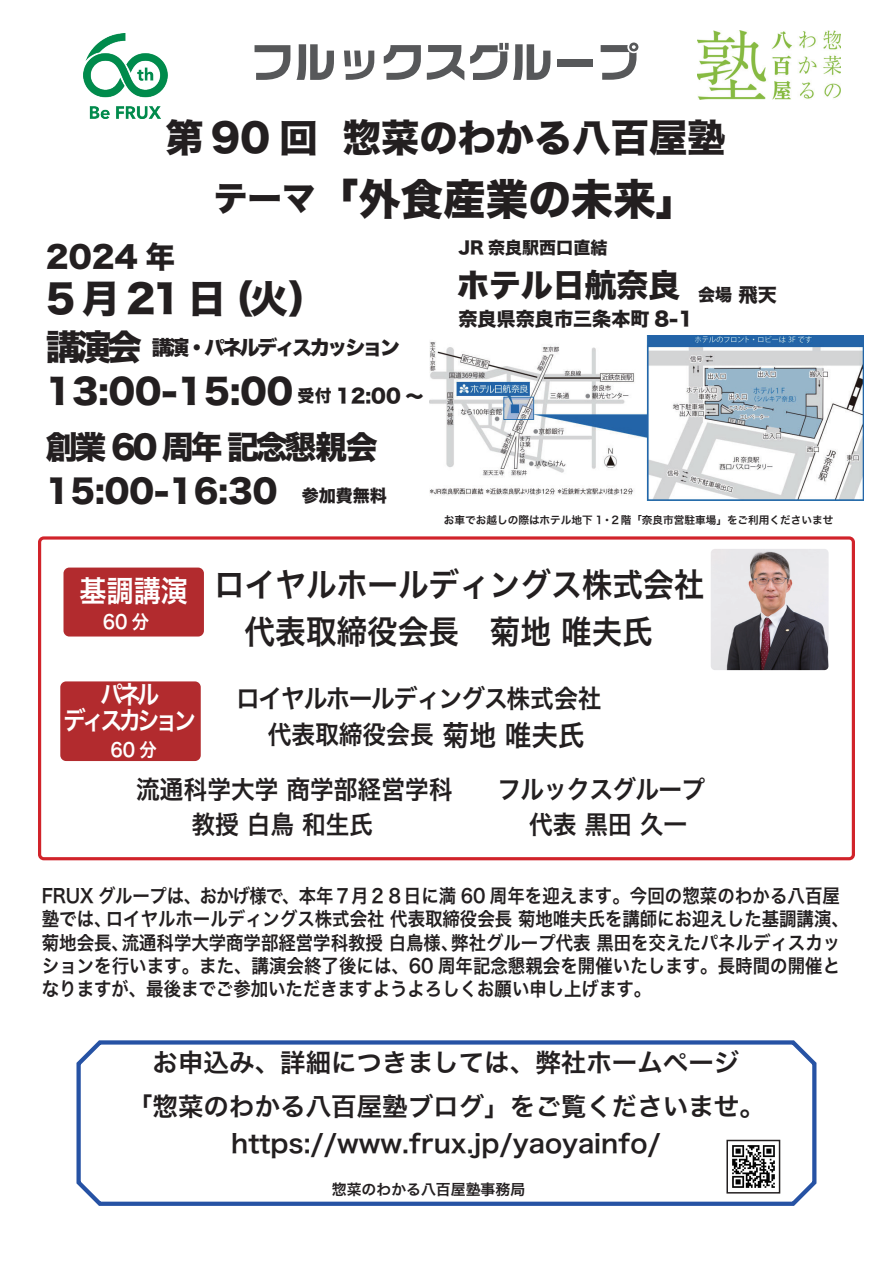
<style>
.page{position:relative;width:893px;height:1263px;background:#fff}
.page>*{position:absolute;margin:0;border:0;box-sizing:border-box;transform-origin:0 0}
.t1{font:42.45px "Hira Kaku Std N W8";color:#231f20}
.t2{font:38.25px "Hira Kaku Std N W8";color:#231f20}
.t3{font:38.25px "Hira Kaku Std W8";letter-spacing:.16em;color:#231f20}
.t4{font:35.1px "Hira Kaku Std W8";color:#231f20}
.t5{font:34.05px "Hira Kaku Std W8";color:#231f20}
.t6{font:34.05px "Hira Kaku Std N W8";color:#231f20}
.t7{font:33px/47px "Hira Kaku Pro N W6";color:#231f20;scale:.93 1}
.t8{font:31.95px/43.7px "Hira Kaku Std W8";letter-spacing:-.04em;color:#231f20}
.t9{font:31.95px "Hira Kaku Std W8";color:#231f20}
.t10{font:29.7px "Hira Kaku Std W8";color:#231f20}
.t11{font:29.7px "Hira Kaku Pro N W6";color:#fff;scale:.91 1}
.t12{font:28.65px "Hira Kaku Pro N W6";color:#231f20;scale:.93 1}
.t13{font:25.5px/43.5px "Hira Kaku Pro N W6";color:#231f20;text-align:center}
.t14{font:25.5px/55.1px "Hira Kaku Pro N W6";color:#231f20;scale:.93 1}
.t15{font:25.5px "Hira Kaku Pro N W6";letter-spacing:-.05em;color:#231f20;scale:.93 1}
.t16{font:25.5px/34.3px "Hira Kaku Pro N W6";letter-spacing:-.03em;color:#231f20;text-align:center;scale:.93 1}
.t17{font:25.5px "Hira Kaku Pro N W6";letter-spacing:-.17em;color:#fff;scale:.87 1}
.t18{font:20.25px "Hira Kaku Std W8";letter-spacing:-.13em;color:#231f20}
.t19{font:19.2px/23.4px "Hira Kaku Pro N W6";color:#231f20;scale:.91 1}
.t20{font:19.2px "Hira Kaku Std W8";color:#231f20}
.t21{font:19.2px "Hira Kaku Pro N W6";letter-spacing:.125em;color:#fff;scale:.91 1}
.t22{font:16.95px "Hira Kaku Std W8";color:#231f20}
.t23{font:14.85px "Hira Kaku Pro W6";color:#231f20}
.t24{font:10.65px "Hira Kaku Pro N W6";color:#231f20}
.s1{font-size:18px}
</style>
<div class="page">
<div style="left:65px;top:569px;width:137px;height:66px;background:#b22b2e;border-radius:4px"></div>
<div style="left:63px;top:567px;width:141px;height:69px;border:3px solid #b22b2e;border-radius:4px"></div>
<div style="left:62px;top:683px;width:137px;height:76px;background:#b22b2e;border-radius:4px"></div>
<div style="left:60px;top:681px;width:141px;height:80px;border:3px solid #b22b2e;border-radius:4px"></div>
<svg style="left:255px;top:45px;width:35px;height:35px"></svg>
<svg style="left:296px;top:44px;width:38px;height:36px"></svg>
<svg style="left:344px;top:51px;width:30px;height:29px"></svg>
<svg style="left:384px;top:45px;width:37px;height:35px"></svg>
<svg style="left:427px;top:45px;width:37px;height:35px"></svg>
<svg style="left:470px;top:43px;width:80px;height:37px"></svg>
<div style="left:557px;top:59px;width:36px;height:8px;background:#57585a"></div>
<svg style="left:601px;top:43px;width:37px;height:37px"></svg>
<img style="left:697px;top:31px;width:143px;height:69px">
<svg style="left:76px;top:1040px;width:741px;height:166px"></svg>
<img style="left:728px;top:1142px;width:50px;height:49px">
<div style="left:726px;top:1140px;width:54px;height:53px;border:1px solid #231f20"></div>
<div style="left:38px;top:536px;width:817px;height:324px;border:3px solid #d1232a;border-radius:4px"></div>
<img style="left:430px;top:335px;width:433px;height:166px">
<img style="left:711px;top:549px;width:118px;height:121px">
<img style="left:84px;top:33px;width:84px;height:85px">
<h2 class="t2" style="left:165px;top:116px;width:154px">第90 回</h2>
<h3 class="t6" style="left:214px;top:180px;width:104px">テーマ</h3>
<h2 class="t2" style="left:343px;top:116px;width:384px">惣菜のわかる八百屋塾</h2>
<h1 class="t1" style="left:316px;top:175px;width:384px">「外食産業の未来「</h1>
<h3 class="t10" style="left:46px;top:240px;width:131px">2024 年</h3>
<h2 class="t3" style="left:215px;top:277px;width:113px">（火(</h2>
<h2 class="t3" style="left:46px;top:277px;width:182px">5月21日</h2>
<p class="t18" style="left:152px;top:336px;width:250px">講演・パネルディスカッション</p>
<h3 class="t4" style="left:46px;top:328px;width:98px">講演会</h3>
<h3 class="t5" style="left:46px;top:372px;width:249px">13:00-15:00</h3>
<h3 class="t8" style="left:46px;top:426px;width:333px">創業 60 周年記念懇親会<br>15:00-16:30</h3>
<p class="t20" style="left:336px;top:385px;width:89px">12:00 <span class="s1">〜</span></p>
<p class="t22" style="left:298px;top:386px;width:36px">受付</p>
<p class="t22" style="left:302px;top:486px;width:87px">参加費無料</p>
<p class="t22" style="left:458px;top:239px;width:150px">JR 奈良駅西口直結</p>
<h3 class="t9" style="left:457px;top:267px;width:225px">ホテル日航奈良</h3>
<p class="t20" style="left:458px;top:308px;width:236px">奈良県奈良市三条本町 8-1</p>
<p class="t20" style="left:739px;top:284px;width:40px">飛天</p>
<p class="t22" style="left:698px;top:285px;width:36px">会場</p>
<p class="t24" style="left:444px;top:510px;width:391px">お車でお越しの際はホテル地下 1・2階「奈良市営駐車場」をご利用くださいませ</p>
<h3 class="t11" style="left:80px;top:564px;width:121px">基調講演</h3>
<p class="t21" style="left:103px;top:605px;width:53px">60分</p>
<h3 class="t7" style="left:245px;top:559px;width:496px;text-indent:-30px">ロイヤルホールディングス株式会社代表取締役会長　菊地唯夫氏</h3>
<h3 class="t17" style="left:64px;top:671px;width:112px">　　パネル</h3>
<h3 class="t15" style="left:236px;top:675px;width:394px">ロイヤルホールディングス株式会社</h3>
<h3 class="t17" style="left:64px;top:698px;width:154px">ディスカション</h3>
<h3 class="t12" style="left:443px;top:709px;width:155px">菊地唯夫氏</h3>
<h3 class="t14" style="left:136px;top:706px;width:342px;text-indent:131px">代表取締役会長流通科学大学商学部経営学科</h3>
<h3 class="t14" style="left:191px;top:796px;width:197px">教授白鳥和生氏</h3>
<p class="t21" style="left:110px;top:733px;width:53px">60分</p>
<h3 class="t16" style="left:497px;top:772px;width:225px">フルックスグループ代表黒田久一</h3>
<p class="t19" style="left:106px;top:883px;width:818px;text-indent:-64px">FRUX グループは、おかげ様で、本年７月２８日に満 60 周年を迎えます。今回の惣菜のわかる八百屋ロイヤルホールディングス株式会社代表取締役会長菊地唯夫氏を講師にお迎えした基調講演、</p>
<p class="t19" style="left:42px;top:906px;width:78px">塾では、</p>
<p class="t19" style="left:451px;top:930px;width:429px">弊社グループ代表黒田を交えたパネルディスカッ</p>
<p class="t19" style="left:122px;top:930px;width:371px">流通科学大学商学部経営学科教授白鳥様、</p>
<p class="t19" style="left:42px;top:930px;width:879px">菊地会長、<br>ションを行います。また、講演会終了後には、60 周年記念懇親会を開催いたします。長時間の開催となりますが、最後までご参加いただきますようよろしくお願い申し上げます。</p>
<h3 class="t13" style="left:127px;top:1040px;width:639px">お申込み、詳細につきましては、弊社ホームページ<br>「惣菜のわかる⼋百屋塾ブログ」をご覧くださいませ。</h3>
<h3 class="t13" style="left:231px;top:1121px;width:431px">https://www.frux j p. /yaoyainfo/</h3>
<p class="t23" style="left:332px;top:1176px;width:195px">惣菜のわかる八百屋塾事務局</p>
</div>
